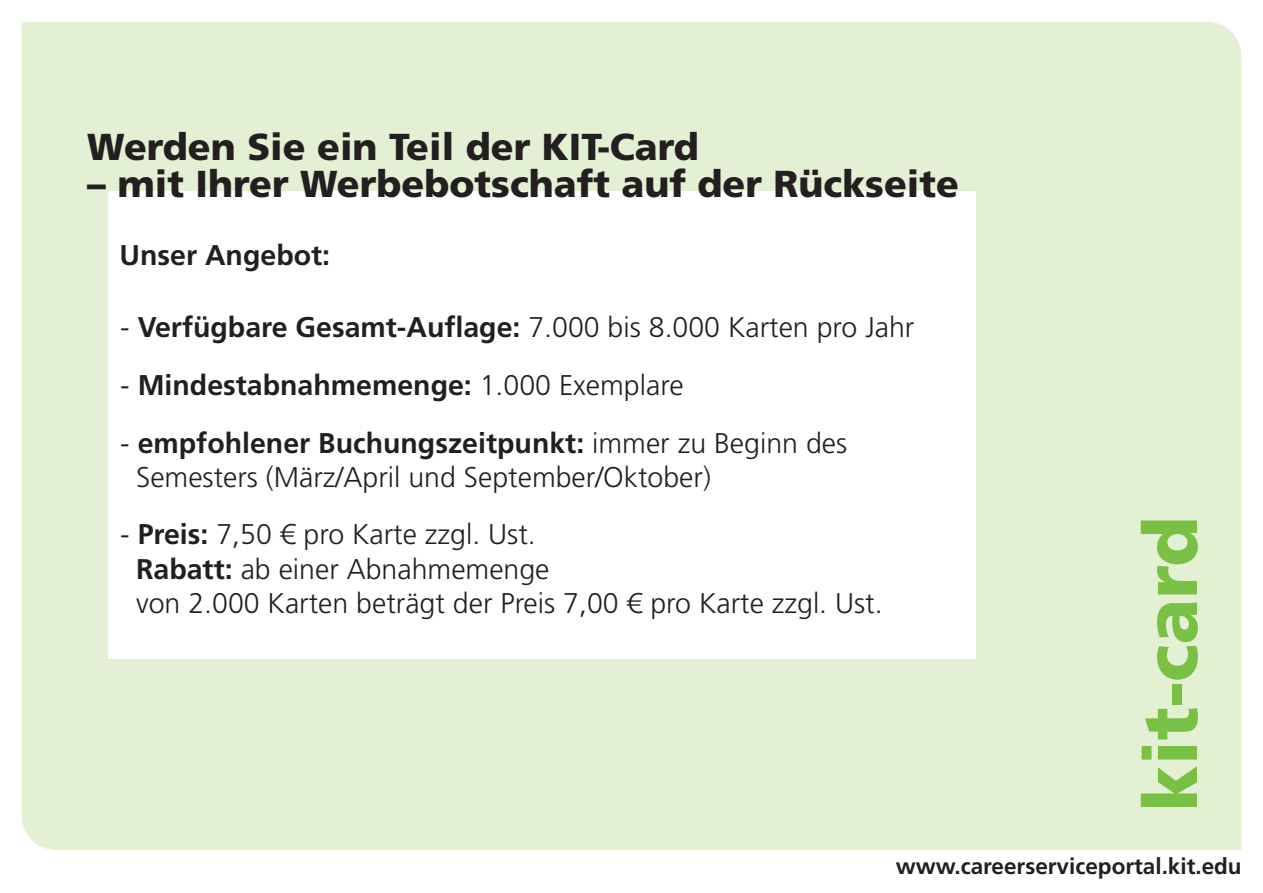
<style>
.page{position:relative;width:1263px;height:893px;background:#fff}
.page>*{position:absolute;margin:0;border:0;box-sizing:border-box;transform-origin:0 0}
.t1{font:900 75px "Frutiger LT Std";color:#79c145}
.t2{font:900 37.5px "Frutiger LT Std";color:#231f20}
.t3{font:300 28.5px/34.2px "Frutiger LT Std";color:#231f20}
.t4{font:700 28.5px "Frutiger LT Std";color:#231f20}
.t5{font:700 22.5px "Frutiger LT Std";color:#231f20}
.s1{font-weight:700}
.s2{font-weight:300}
</style>
<div class="page">
<div style="left:22px;top:22px;width:1219px;height:828px;background:#e4f0d4"></div>
<div style="left:108px;top:191px;width:868px;height:468px;background:#fff"></div>
<h2 class="t2" style="left:87px;top:124px;width:613px">Werden Sie ein Teil der KIT-Card</h2>
<h2 class="t2" style="left:87px;top:162px;width:873px">– mit Ihrer Werbebotschaft auf der Rückseite</h2>
<p class="t4" style="left:120px;top:238px;width:212px">Unser Angebot:</p>
<p class="t3" style="left:120px;top:311px;width:796px">- <span class="s1">Verfügbare Gesamt-Auflage:</span> 7.000 bis 8.000 Karten pro Jahr</p>
<p class="t4" style="left:120px;top:368px;width:565px"><span class="s2">-</span> Mindestabnahmemenge: <span class="s2">1.000 Exemplare</span></p>
<p class="t3" style="left:136px;top:426px;width:712px;text-indent:-16px">- <span class="s1">empfohlener Buchungszeitpunkt:</span> immer zu Beginn des<br>Semesters (März/April und September/Oktober)</p>
<p class="t3" style="left:136px;top:518px;width:748px;text-indent:-16px">- <span class="s1">Preis:</span> 7,50 € pro Karte zzgl. Ust.<br><span class="s1">Rabatt:</span> ab einer Abnahmemenge<br>von 2.000 Karten beträgt der Preis 7,00 € pro Karte zzgl. Ust.</p>
<h1 class="t1" style="left:1125px;top:811px;width:296px;rotate:-90deg">kit-card</h1>
<p class="t5" style="left:896px;top:853px;width:347px">www.careerserviceportal.kit.edu</p>
</div>
